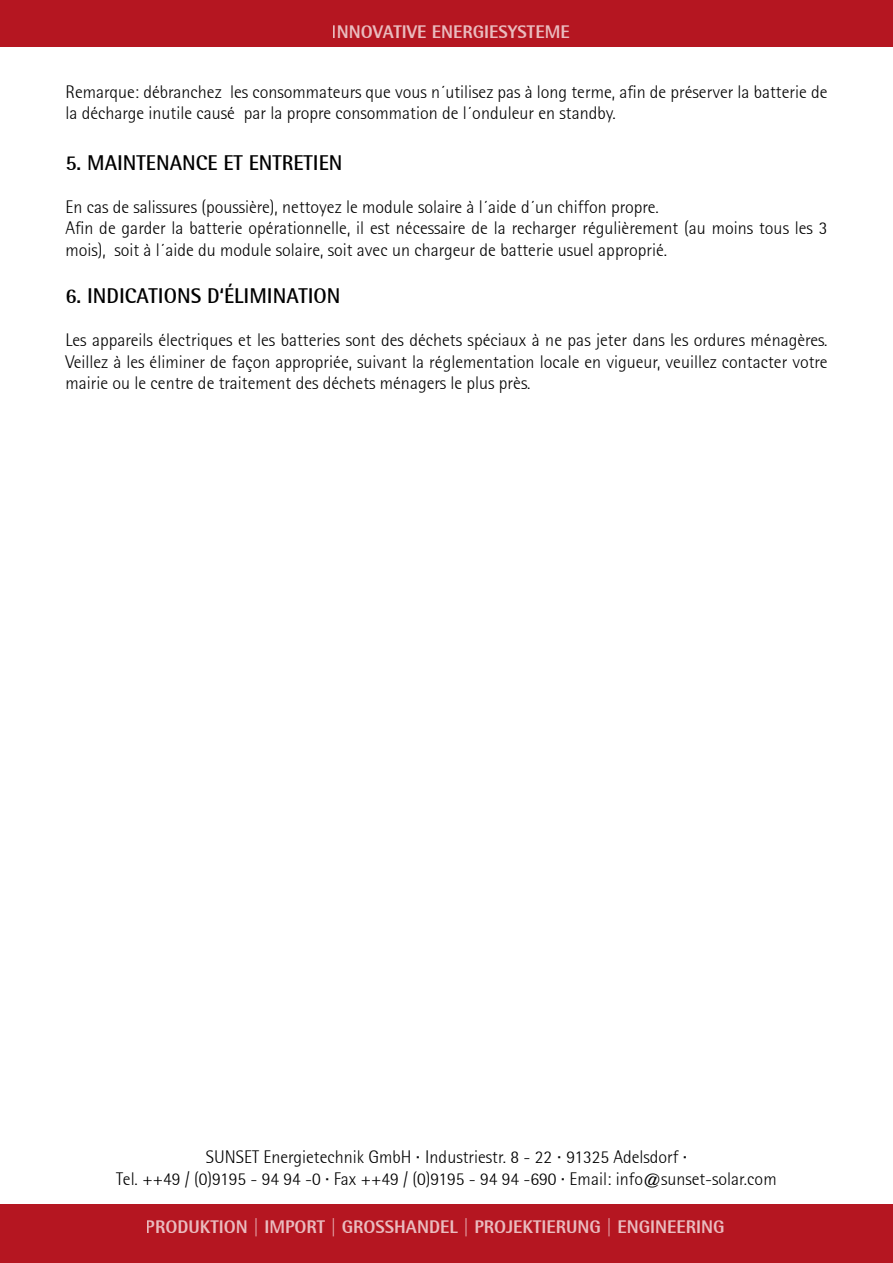
<style>
.page{position:relative;width:893px;height:1263px;background:#fff}
.page>*{position:absolute;margin:0;border:0;box-sizing:border-box;transform-origin:0 0}
.t1{font:700 21px "Rotis Semi Sans";color:#000}
.t2{font:300 18px/21.6px "Rotis Semisans";color:#000}
.t3{font:800 18px "Rotis Semi Sans";color:#fff}
.s1{font-family:"Rotis Semi Sans";font-weight:700}
</style>
<div class="page">
<div style="left:0;top:0;width:893px;height:47px;background:#b51621"></div>
<div style="left:0;top:1205px;width:893px;height:58px;background:#b51621"></div>
<p class="t3" style="left:332px;top:21px;width:239px">INNOVATIVE ENERGIESYSTEME</p>
<p class="t2" style="left:65px;top:81px;width:764px">Remarque: débranchez les consommateurs que vous n´utilisez pas à long terme, afin de préserver la batterie de la décharge inutile causé par la propre consommation de l´onduleur en standby.</p>
<p class="t1" style="left:65px;top:149px;width:279px">5. MAINTENANCE ET ENTRETIEN</p>
<p class="t2" style="left:65px;top:196px;width:764px">En cas de salissures (poussière), nettoyez le module solaire à l´aide d´un chiffon propre.<br>Afin de garder la batterie opérationnelle, il est nécessaire de la recharger régulièrement (au moins tous les 3 mois), soit à l´aide du module solaire, soit avec un chargeur de batterie usuel approprié.</p>
<p class="t1" style="left:65px;top:283px;width:277px">6. INDICATIONS D‘ÉLIMINATION</p>
<p class="t2" style="left:65px;top:329px;width:764px;text-align:justify">Les appareils électriques et les batteries sont des déchets spéciaux à ne pas jeter dans les ordures ménagères.<br>Veillez à les éliminer de façon appropriée, suivant la réglementation locale en vigueur, veuillez contacter votre mairie ou le centre de traitement des déchets ménagers le plus près.</p>
<p class="t2" style="left:116px;top:1146px;width:662px;text-align:center">SUNSET Energietechnik GmbH <span class="s1">·</span> Industriestr. 8 - 22 <span class="s1">·</span> 91325 Adelsdorf <span class="s1">·<br></span>Tel. ++49 / (0)9195 - 94 94 -0 <span class="s1">·</span> Fax ++49 / (0)9195 - 94 94 -690 <span class="s1">·</span> Email: info@sunset-solar.com</p>
<p class="t3" style="left:146px;top:1215px;width:579px">PRODUKTION | IMPORT | GROSSHANDEL | PROJEKTIERUNG | ENGINEERING</p>
</div>
